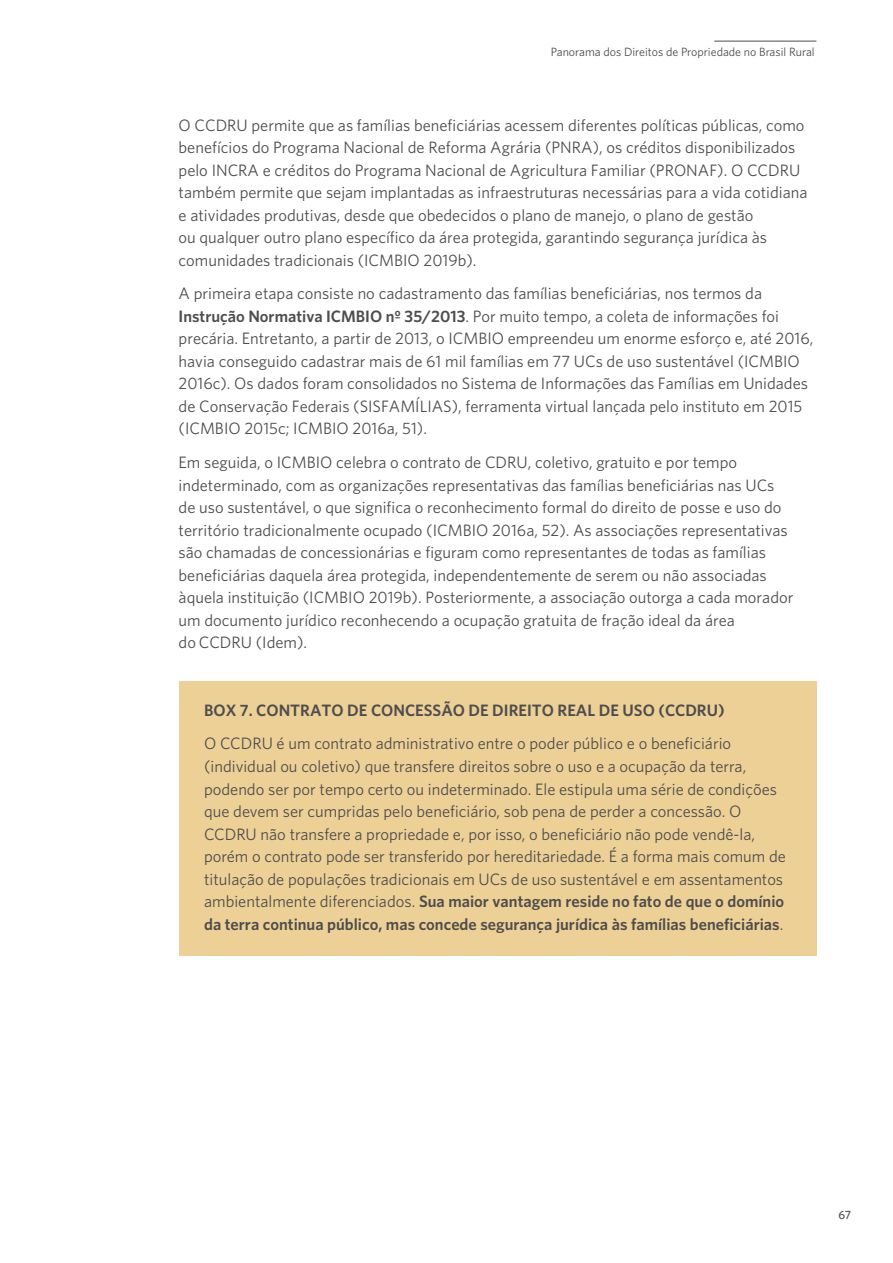
<style>
.page{position:relative;width:893px;height:1263px;background:#fff}
.page>*{position:absolute;margin:0;border:0;box-sizing:border-box;transform-origin:0 0}
.t1{font:16.5px/22.5px "Whitney";color:#4d4d4f}
.t2{font:600 16.5px "Whitney";color:#4d4d4f}
.t3{font:12px "Whitney";color:#4d4d4f}
.t4{font:500 12px "Whitney";color:#4d4d4f}
.s1{font-weight:600}
</style>
<div class="page">
<hr style="left:714px;top:41px;width:102px;height:1px;background:#4d4d4f">
<div style="left:179px;top:681px;width:637px;height:59px;background:#edd095"></div>
<div style="left:179px;top:715px;width:637px;height:240px;background:#edd095"></div>
<p class="t3" style="left:551px;top:44px;width:265px">Panorama dos Direitos de Propriedade no Brasil Rural</p>
<p class="t1" style="left:179px;top:113px;width:630px">O CCDRU permite que as famílias beneficiárias acessem diferentes políticas públicas, como benefícios do Programa Nacional de Reforma Agrária (PNRA), os créditos disponibilizados pelo INCRA e créditos do Programa Nacional de Agricultura Familiar (PRONAF). O CCDRU também permite que sejam implantadas as infraestruturas necessárias para a vida cotidiana e atividades produtivas, desde que obedecidos o plano de manejo, o plano de gestão<br>ou qualquer outro plano específico da área protegida, garantindo segurança jurídica às comunidades tradicionais (ICMBIO 2019b).</p>
<p class="t1" style="left:179px;top:282px;width:636px">A primeira etapa consiste no cadastramento das famílias beneficiárias, nos termos da <span class="s1">Instrução Normativa ICMBIO nº 35/2013</span>. Por muito tempo, a coleta de informações foi precária. Entretanto, a partir de 2013, o ICMBIO empreendeu um enorme esforço e, até 2016, havia conseguido cadastrar mais de 61 mil famílias em 77 UCs de uso sustentável (ICMBIO 2016c). Os dados foram consolidados no Sistema de Informações das Famílias em Unidades de Conservação Federais (SISFAMÍLIAS), ferramenta virtual lançada pelo instituto em 2015 (ICMBIO 2015c; ICMBIO 2016a, 51).</p>
<p class="t1" style="left:179px;top:451px;width:616px">Em seguida, o ICMBIO celebra o contrato de CDRU, coletivo, gratuito e por tempo indeterminado, com as organizações representativas das famílias beneficiárias nas UCs de uso sustentável, o que significa o reconhecimento formal do direito de posse e uso do território tradicionalmente ocupado (ICMBIO 2016a, 52). As associações representativas são chamadas de concessionárias e figuram como representantes de todas as famílias beneficiárias daquela área protegida, independentemente de serem ou não associadas àquela instituição (ICMBIO 2019b). Posteriormente, a associação outorga a cada morador um documento jurídico reconhecendo a ocupação gratuita de fração ideal da área<br>do CCDRU (Idem).</p>
<p class="t2" style="left:204px;top:699px;width:522px">BOX 7. CONTRATO DE CONCESSÃO DE DIREITO REAL DE USO (CCDRU)</p>
<p class="t1" style="left:204px;top:732px;width:583px">O CCDRU é um contrato administrativo entre o poder público e o beneficiário (individual ou coletivo) que transfere direitos sobre o uso e a ocupação da terra, podendo ser por tempo certo ou indeterminado. Ele estipula uma série de condições que devem ser cumpridas pelo beneficiário, sob pena de perder a concessão. O CCDRU não transfere a propriedade e, por isso, o beneficiário não pode vendê-la, porém o contrato pode ser transferido por hereditariedade. É a forma mais comum de titulação de populações tradicionais em UCs de uso sustentável e em assentamentos ambientalmente diferenciados. <span class="s1">Sua maior vantagem reside no fato de que o domínio da terra continua público, mas concede segurança jurídica às famílias beneficiárias</span>.</p>
<p class="t4" style="left:838px;top:1207px;width:14px">67</p>
</div>
